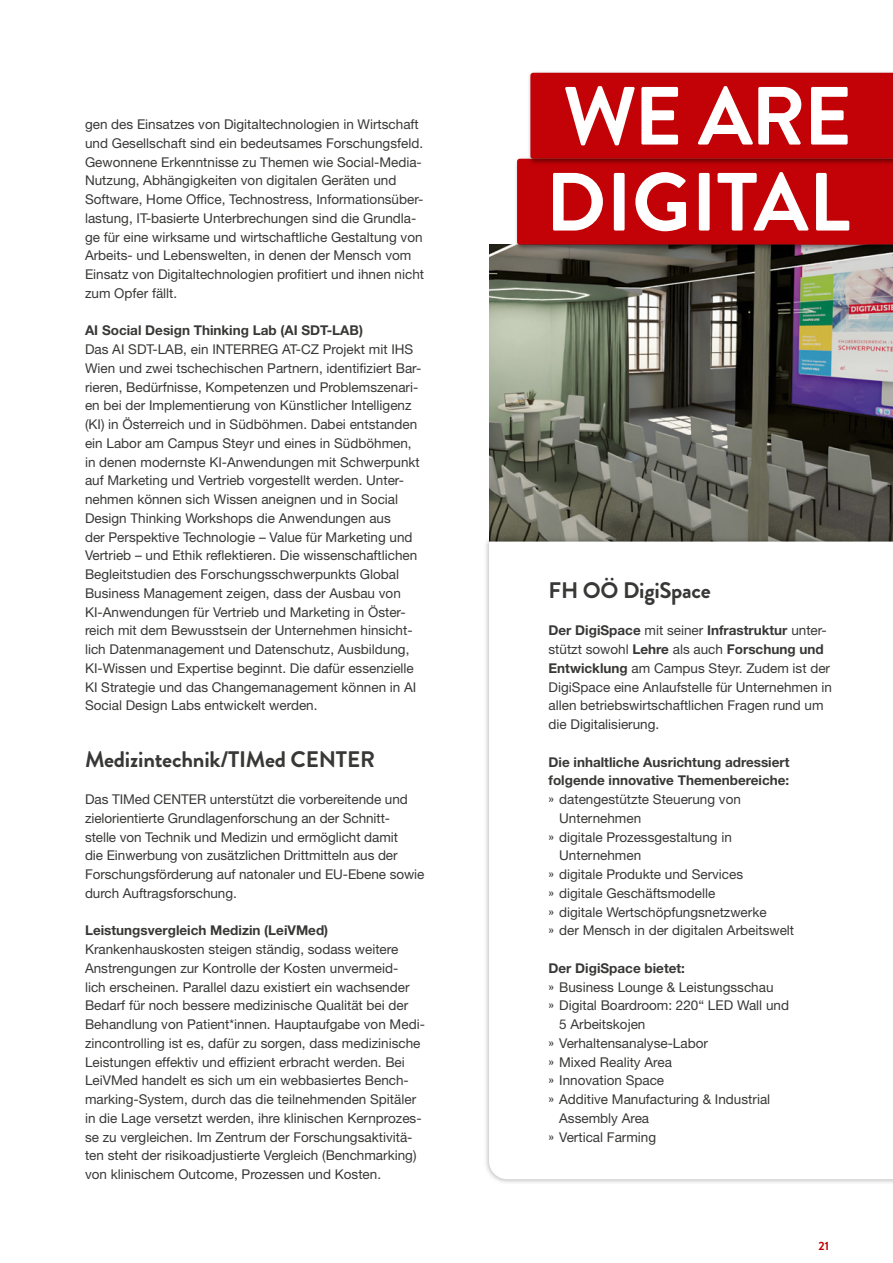
<style>
.page{position:relative;width:893px;height:1263px;background:#fff}
.page>*{position:absolute;margin:0;border:0;box-sizing:border-box;transform-origin:0 0}
.t1{font:700 82.35px "Brandon Grotesque";letter-spacing:-.005em;color:#fff}
.t2{font:700 22.5px "Brandon Grotesque";letter-spacing:-.01em;color:#383937}
.t3{font:13.5px/18.8px "Helvetica Neue LT Std";color:#383937}
.t4{font:700 13.5px "Helvetica Neue LT Std";color:#383937}
.t5{font:700 12px "Brandon Grotesque";color:#c20206}
.s1{font-weight:700}
.s2{font-family:"Brandon Grotesque"}
</style>
<div class="page">
<img style="left:489px;top:245px;width:404px;height:291px">
<div style="left:483px;top:536px;width:410px;height:649px;background:#000;opacity:.31"></div>
<svg style="left:489px;top:542px;width:404px;height:637px"></svg>
<div style="left:514px;top:156px;width:379px;height:96px;background:#000;opacity:.45"></div>
<div style="left:528px;top:70px;width:365px;height:96px;background:#000;opacity:.45"></div>
<svg style="left:517px;top:73px;width:376px;height:172px;background:#c1070b"></svg>
<p class="t3" style="left:85px;top:115px;width:341px">gen des Einsatzes von Digitaltechnologien in Wirtschaft und Gesellschaft sind ein bedeutsames Forschungsfeld.<br>Gewonnene Erkenntnisse zu Themen wie Social-Media-Nutzung, Abhängigkeiten von digitalen Geräten und Software, Home Office, Technostress, Informationsüber&shy;lastung, IT-basierte Unterbrechungen sind die Grundla&shy;ge für eine wirksame und wirtschaftliche Gestaltung von Arbeits- und Lebenswelten, in denen der Mensch vom Einsatz von Digitaltechnologien profitiert und ihnen nicht zum Opfer fällt.</p>
<p class="t4" style="left:85px;top:322px;width:279px">AI Social Design Thinking Lab (AI SDT-LAB)</p>
<p class="t3" style="left:85px;top:340px;width:338px">Das AI SDT-LAB, ein INTERREG AT-CZ Projekt mit IHS Wien und zwei tschechischen Partnern, identifiziert Bar&shy;rieren, Bedürfnisse, Kompetenzen und Problemszenari&shy;en bei der Implementierung von Künstlicher Intelligenz (KI) in Österreich und in Südböhmen. Dabei entstanden ein Labor am Campus Steyr und eines in Südböhmen, in denen modernste KI-Anwendungen mit Schwerpunkt auf Marketing und Vertrieb vorgestellt werden. Unter&shy;nehmen können sich Wissen aneignen und in Social Design Thinking Workshops die Anwendungen aus<br>der Perspektive Technologie – Value für Marketing und Vertrieb – und Ethik reflektieren. Die wissenschaftlichen Begleitstudien des Forschungsschwerpunkts Global Business Management zeigen, dass der Ausbau von KI-Anwendungen für Vertrieb und Marketing in Öster&shy;reich mit dem Bewusstsein der Unternehmen hinsicht&shy;lich Datenmanagement und Datenschutz, Ausbildung, KI-Wissen und Expertise beginnt. Die dafür essenzielle KI Strategie und das Changemanagement können in AI Social Design Labs entwickelt werden.</p>
<h2 class="t2" style="left:85px;top:743px;width:291px">Medizintechnik/TIMed CENTER</h2>
<p class="t3" style="left:85px;top:790px;width:341px">Das TIMed CENTER unterstützt die vorbereitende und zielorientierte Grundlagenforschung an der Schnitt&shy;stelle von Technik und Medizin und ermöglicht damit<br>die Einwerbung von zusätzlichen Drittmitteln aus der Forschungsförderung auf natonaler und EU-Ebene sowie durch Auftragsforschung.</p>
<p class="t4" style="left:85px;top:922px;width:245px">Leistungsvergleich Medizin (LeiVMed)</p>
<p class="t3" style="left:85px;top:940px;width:341px">Krankenhauskosten steigen ständig, sodass weitere Anstrengungen zur Kontrolle der Kosten unvermeid-<br>lich erscheinen. Parallel dazu existiert ein wachsender Bedarf für noch bessere medizinische Qualität bei der Behandlung von Patient*innen. Hauptaufgabe von Medi&shy;zincontrolling ist es, dafür zu sorgen, dass medizinische Leistungen effektiv und effizient erbracht werden. Bei LeiVMed handelt es sich um ein webbasiertes Bench&shy;marking-System, durch das die teilnehmenden Spitäler in die Lage versetzt werden, ihre klinischen Kernprozes&shy;se zu vergleichen. Im Zentrum der Forschungsaktivitä&shy;ten steht der risikoadjustierte Vergleich (Benchmarking) von klinischem Outcome, Prozessen und Kosten.</p>
<h1 class="t1" style="left:563px;top:59px;width:291px">WE ARE</h1>
<h1 class="t1" style="left:545px;top:145px;width:306px">DIGITAL</h1>
<h2 class="t2" style="left:549px;top:574px;width:164px">FH OÖ DigiSpace</h2>
<p class="t3" style="left:549px;top:621px;width:285px"><span class="s1">Der DigiSpace</span> mit seiner <span class="s1">Infrastruktur</span> unter&shy;stützt sowohl <span class="s1">Lehre</span> als auch <span class="s1">Forschung und Entwicklung</span> am Campus Steyr. Zudem ist der DigiSpace eine Anlaufstelle für Unternehmen in allen betriebswirtschaftlichen Fragen rund um die Digitalisierung.</p>
<p class="t4" style="left:549px;top:753px;width:242px">Die inhaltliche Ausrichtung adressiert</p>
<p class="t4" style="left:549px;top:772px;width:242px">folgende innovative Themenbereiche:</p>
<p class="t3" style="left:549px;top:790px;width:194px"><span class="s2">»</span> datengestützte Steuerung von</p>
<p class="t3" style="left:559px;top:808px;width:84px">Unternehmen</p>
<p class="t3" style="left:549px;top:827px;width:185px"><span class="s2">»</span> digitale Prozessgestaltung in</p>
<p class="t3" style="left:559px;top:846px;width:84px">Unternehmen</p>
<p class="t3" style="left:549px;top:865px;width:196px"><span class="s2">»</span> digitale Produkte und Services</p>
<p class="t3" style="left:549px;top:883px;width:168px"><span class="s2">»</span> digitale Geschäftsmodelle</p>
<p class="t3" style="left:549px;top:902px;width:220px"><span class="s2">»</span> digitale Wertschöpfungsnetzwerke</p>
<p class="t3" style="left:549px;top:921px;width:247px"><span class="s2">»</span> der Mensch in der digitalen Arbeitswelt</p>
<p class="t4" style="left:549px;top:960px;width:138px">Der DigiSpace bietet:</p>
<p class="t3" style="left:549px;top:977px;width:226px"><span class="s2">»</span> Business Lounge &amp; Leistungsschau</p>
<p class="t3" style="left:549px;top:996px;width:242px"><span class="s2">»</span> Digital Boardroom: 220“ LED Wall und</p>
<p class="t3" style="left:559px;top:1015px;width:88px">5 Arbeitskojen</p>
<p class="t3" style="left:549px;top:1033px;width:161px"><span class="s2">»</span> Verhaltensanalyse-Labor</p>
<p class="t3" style="left:549px;top:1052px;width:125px"><span class="s2">»</span> Mixed Reality Area</p>
<p class="t3" style="left:549px;top:1071px;width:117px"><span class="s2">»</span> Innovation Space</p>
<p class="t3" style="left:549px;top:1090px;width:223px"><span class="s2">»</span> Additive Manufacturing &amp; Industrial</p>
<p class="t3" style="left:559px;top:1108px;width:92px">Assembly Area</p>
<p class="t3" style="left:549px;top:1127px;width:109px"><span class="s2">»</span> Vertical Farming</p>
<p class="t5" style="left:818px;top:1237px;width:12px">21</p>
</div>
